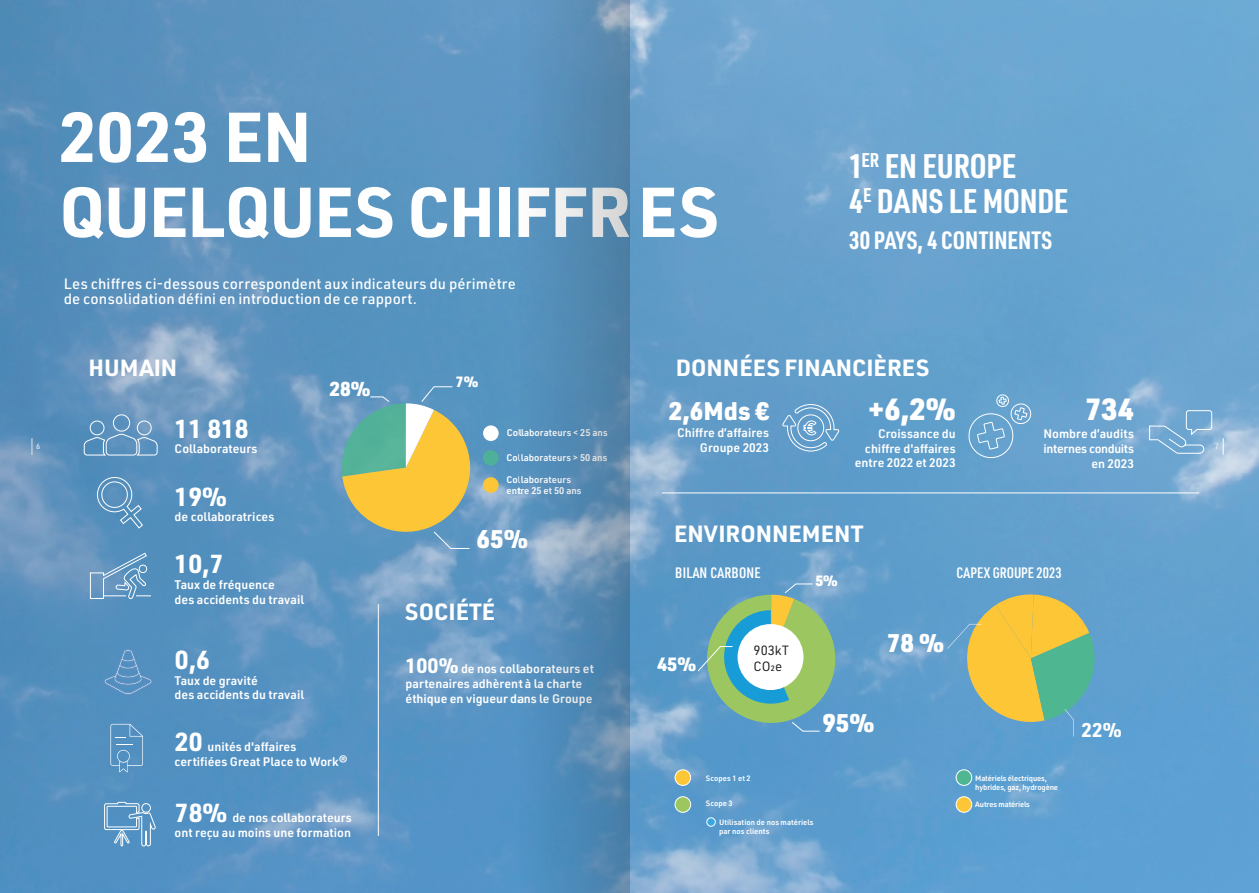
<style>
.page{position:relative;width:1259px;height:893px;background:#fff}
.page>*{position:absolute;margin:0;border:0;box-sizing:border-box;transform-origin:0 0}
.t1{font:700 69px/75px "URWDIN";letter-spacing:-.02em;color:#fff}
.t2{font:700 33.45px/35.4px "URWDIN Cond";color:#fff}
.t3{font:900 30px "URWDIN";color:#fff}
.t4{font:700 25.5px "URWDIN";color:#fff}
.t5{font:900 25.05px "URWDIN";color:#fff}
.t6{font:700 24.6px "URWDIN Cond";letter-spacing:.01em;color:#fff}
.t7{font:700 22.95px "URWDIN";color:#fff}
.t8{font:900 19.8px "URWDIN";color:#fff}
.t9{font:700 19.5px "URWDIN";color:#fff}
.t10{font:900 18.9px "URWDIN";color:#fff}
.t11{font:600 14.85px "URWDIN Cond";letter-spacing:.02em;color:#fff}
.t12{font:500 14.7px/14.7px "URWDIN";letter-spacing:.01em;color:#fff}
.t13{font:900 14.55px "URWDIN";color:#fff}
.t14{font:13.2px "URWDIN";color:#1e1e1c}
.t15{font:600 12.3px/14.7px "URWDIN";color:#fff}
.t16{font:600 9.6px/11.4px "URWDIN";color:#fff}
.t17{font:600 7.65px/9.1px "URWDIN";letter-spacing:-.005em;color:#fff}
.t18{font:7.65px "URWDIN";color:#fff}
.s1{font-weight:700;font-size:25.5px}
.s2{font-weight:700;font-size:20.4px}
.s3{font-weight:500;font-size:7.65px}
</style>
<div class="page">
<img style="left:0;top:0;width:1259px;height:893px">
<hr style="left:378px;top:604px;width:1px;height:232px;background:#fff">
<hr style="left:662px;top:493px;width:537px;height:1px;background:#fff">
<div style="left:483px;top:425px;width:15px;height:16px;background:#fff;border-radius:50%"></div>
<div style="left:483px;top:450px;width:15px;height:16px;background:#4eb098;border-radius:50%"></div>
<div style="left:483px;top:477px;width:15px;height:16px;background:#fdc637;border-radius:50%"></div>
<svg style="left:90px;top:553px;width:61px;height:46px;background:#71a0c6"></svg>
<svg style="left:783px;top:404px;width:56px;height:47px;background:#79abd2"></svg>
<svg style="left:1149px;top:410px;width:63px;height:44px;background:#80b0d5"></svg>
<svg style="left:966px;top:394px;width:65px;height:66px;background:#73aad2"></svg>
<svg style="left:95px;top:475px;width:48px;height:54px;background:#669ac2"></svg>
<div style="left:113px;top:415px;width:17px;height:16px;border:1px solid #fff;border-radius:50%"></div>
<div style="left:90px;top:421px;width:14px;height:14px;border:1px solid #fff;border-radius:50%"></div>
<div style="left:137px;top:421px;width:14px;height:14px;border:1px solid #fff;border-radius:50%"></div>
<svg style="left:84px;top:433px;width:74px;height:23px;background:#6f9fc5"></svg>
<svg style="left:342px;top:386px;width:137px;height:163px;background:#a0b189"></svg>
<div style="left:675px;top:770px;width:15px;height:15px;background:#fdc637;border-radius:50%"></div>
<div style="left:674px;top:769px;width:17px;height:17px;border:1px solid #fff;border-radius:50%"></div>
<div style="left:675px;top:797px;width:15px;height:15px;background:#9cc760;border-radius:50%"></div>
<div style="left:674px;top:796px;width:17px;height:17px;border:1px solid #fff;border-radius:50%"></div>
<div style="left:707px;top:818px;width:8px;height:8px;background:#39a8e0;border-radius:50%"></div>
<div style="left:706px;top:817px;width:9px;height:10px;border:1px solid #fff;border-radius:50%"></div>
<svg style="left:697px;top:583px;width:146px;height:149px"></svg>
<svg style="left:947px;top:594px;width:156px;height:142px;background:#9db285"></svg>
<svg style="left:104px;top:802px;width:52px;height:44px;background:#73a5ce"></svg>
<svg style="left:110px;top:724px;width:33px;height:48px;background:#649bc6"></svg>
<svg style="left:104px;top:649px;width:48px;height:46px;background:#5c94c2"></svg>
<div style="left:956px;top:770px;width:15px;height:15px;background:#4eb691;border-radius:50%"></div>
<div style="left:955px;top:769px;width:17px;height:17px;border:1px solid #fff;border-radius:50%"></div>
<div style="left:956px;top:797px;width:15px;height:15px;background:#fdc637;border-radius:50%"></div>
<div style="left:955px;top:796px;width:17px;height:17px;border:1px solid #fff;border-radius:50%"></div>
<svg style="left:32px;top:438px;width:1px;height:17px"></svg>
<svg style="left:1223px;top:438px;width:1px;height:17px"></svg>
<svg style="left:520px;top:0;width:109px;height:893px;background:#588cb5"></svg>
<h1 class="t1" style="left:59px;top:97px;width:661px">2023 EN<br>QUELQUES CHIFFR ES</h1>
<p class="t12" style="left:64px;top:276px;width:453px">Les chiffres ci-dessous correspondent aux indicateurs du périmètre de consolidation défini en introduction de ce rapport.</p>
<h2 class="t2" style="left:849px;top:147px;width:221px">1<sup>ER</sup> EN EUROPE<br>4<sup>E</sup> DANS LE MONDE</h2>
<h3 class="t6" style="left:849px;top:223px;width:205px">30 PAYS, 4 CONTINENTS</h3>
<h3 class="t7" style="left:89px;top:352px;width:90px">HUMAIN</h3>
<h3 class="t7" style="left:676px;top:352px;width:255px">DONNÉES FINANCIÈRES</h3>
<p class="t13" style="left:456px;top:371px;width:24px">7%</p>
<h3 class="t8" style="left:329px;top:375px;width:43px">28%</h3>
<h3 class="t3" style="left:868px;top:388px;width:89px">+6,2%</h3>
<h3 class="t3" style="left:1085px;top:388px;width:50px">734</h3>
<h3 class="t5" style="left:669px;top:394px;width:102px">2,6Mds €</h3>
<h3 class="t4" style="left:175px;top:411px;width:76px">11 818</h3>
<p class="t15" style="left:677px;top:425px;width:93px;text-align:right">Chiffre d’affaires<br>Groupe 2023</p>
<p class="t16" style="left:507px;top:426px;width:102px">Collaborateurs &lt; 25 ans</p>
<p class="t16" style="left:506px;top:452px;width:102px">Collaborateurs &gt; 50 ans</p>
<p class="t16" style="left:506px;top:473px;width:77px">Collaborateurs entre 25 et 50 ans</p>
<p class="t15" style="left:855px;top:426px;width:102px;text-align:right">Croissance du chiffre d'affaires entre 2022 et 2023</p>
<p class="t15" style="left:1043px;top:426px;width:92px;text-align:right">Nombre d’audits internes conduits en 2023</p>
<p class="t18" style="left:36px;top:441px;width:6px">6</p>
<p class="t18" style="left:1214px;top:441px;width:6px">7</p>
<p class="t15" style="left:175px;top:441px;width:84px">Collaborateurs</p>
<h3 class="t4" style="left:175px;top:479px;width:54px">19%</h3>
<p class="t15" style="left:175px;top:509px;width:101px">de collaboratrices</p>
<h3 class="t4" style="left:175px;top:547px;width:50px">10,7</h3>
<p class="t15" style="left:175px;top:577px;width:131px">Taux de fréquence<br>des accidents du travail</p>
<h3 class="t4" style="left:175px;top:643px;width:37px">0,6</h3>
<p class="t15" style="left:175px;top:672px;width:131px">Taux de gravité<br>des accidents du travail</p>
<p class="t15" style="left:175px;top:739px;width:123px"><span class="s1">20</span> unités d'affaires</p>
<p class="t15" style="left:175px;top:754px;width:174px">certifiées Great Place to Work®</p>
<p class="t15" style="left:175px;top:809px;width:178px"><span class="s1">78%</span> de nos collaborateurs</p>
<p class="t15" style="left:175px;top:825px;width:178px">ont reçu au moins une formation</p>
<h3 class="t5" style="left:476px;top:522px;width:54px">65%</h3>
<h3 class="t7" style="left:405px;top:596px;width:91px">SOCIÉTÉ</h3>
<p class="t15" style="left:405px;top:661px;width:190px"><span class="s2">100%</span> de nos collaborateurs et partenaires adhèrent à la charte éthique en vigueur dans le Groupe</p>
<h3 class="t7" style="left:674px;top:518px;width:191px">ENVIRONNEMENT</h3>
<p class="t11" style="left:675px;top:562px;width:87px">BILAN CARBONE</p>
<p class="t11" style="left:956px;top:562px;width:107px">CAPEX GROUPE 2023</p>
<p class="t13" style="left:815px;top:570px;width:24px">5%</p>
<p class="t14" style="left:753px;top:642px;width:37px">903kT</p>
<h3 class="t10" style="left:657px;top:651px;width:41px">45%</h3>
<p class="t14" style="left:753px;top:657px;width:30px">CO<span class="s3">2</span>e</p>
<h3 class="t5" style="left:887px;top:626px;width:59px">78 %</h3>
<h3 class="t5" style="left:822px;top:705px;width:54px">95%</h3>
<p class="t17" style="left:975px;top:773px;width:84px">Matériels électriques, hybrides, gaz, hydrogène</p>
<p class="t17" style="left:706px;top:773px;width:46px">Scopes 1 et 2</p>
<p class="t17" style="left:719px;top:817px;width:96px">Utilisation de nos matériels par nos clients</p>
<p class="t17" style="left:706px;top:799px;width:28px">Scope 3</p>
<p class="t17" style="left:975px;top:800px;width:56px">Autres matériels</p>
<h3 class="t9" style="left:1081px;top:716px;width:41px">22%</h3>
</div>
